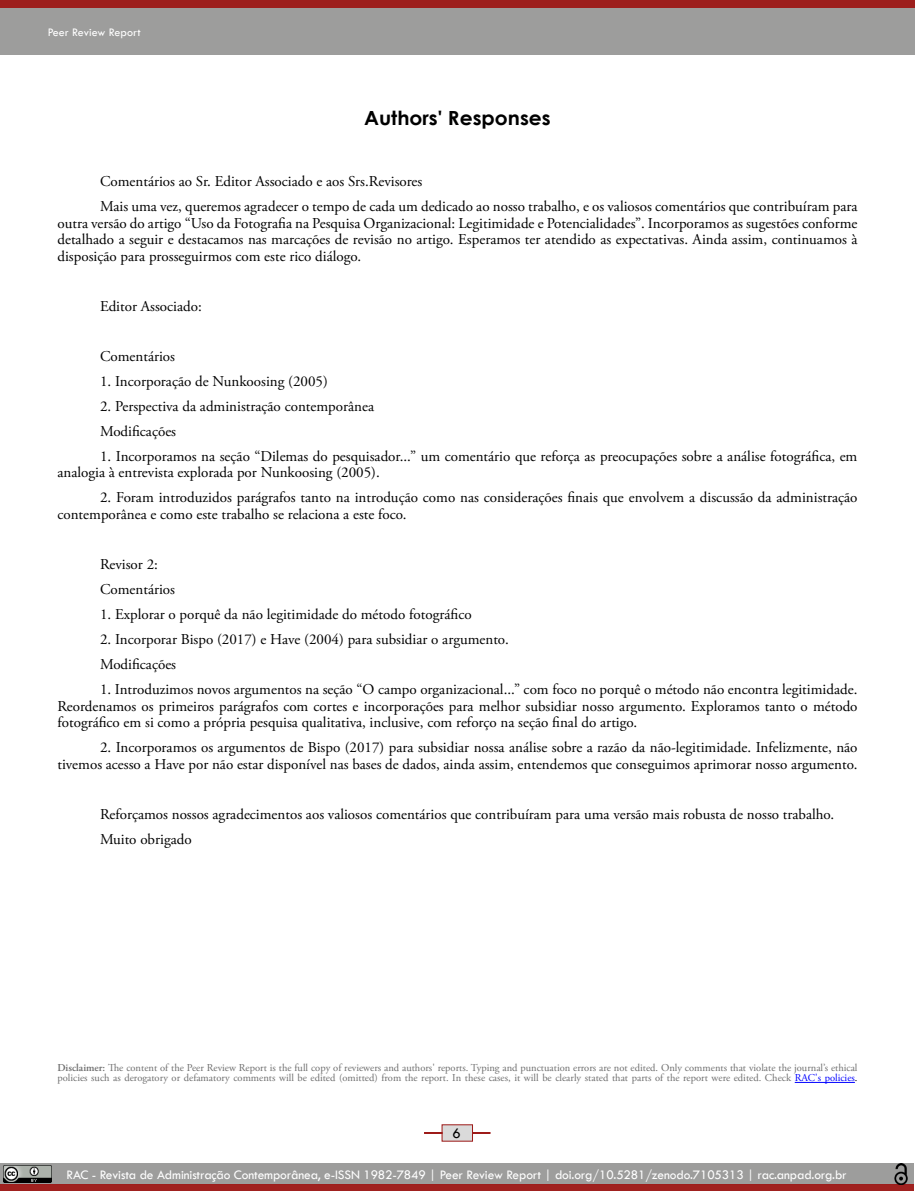
<style>
.page{position:relative;width:915px;height:1191px;background:#fff}
.page>*{position:absolute;margin:0;border:0;box-sizing:border-box;transform-origin:0 0}
.t1{font:700 19.5px "Century Gothic";color:#000;scale:1.04 1}
.t2{font:15px/16.5px "Adobe Garamond Pro";color:#000}
.t3{font:15px "Tw Cen";color:#000}
.t4{font:13.5px "Tw Cen";letter-spacing:-.01em;color:#fff}
.t5{font:12px "Tw Cen";color:#fff}
.t6{font:10.5px/10.5px "Adobe Garamond Pro";color:#6e6e6e}
.s1{font-weight:600}
.s2{color:#00f}
.s3{color:#000}
</style>
<div class="page">
<svg style="left:424px;top:1124px;width:67px;height:18px"></svg>
<div style="left:0;top:0;width:914px;height:54px;background:#9d9d9c"></div>
<div style="left:0;top:0;width:914px;height:7px;background:#9d1a18"></div>
<div style="left:0;top:1163px;width:913px;height:21px;background:#9d9d9c"></div>
<div style="left:0;top:1184px;width:913px;height:7px;background:#a0211f"></div>
<img style="left:4px;top:1165px;width:48px;height:17px">
<img style="left:894px;top:1163px;width:13px;height:21px">
<hr style="left:794px;top:1082px;width:60px;height:1px;background:#00f">
<p class="t5" style="left:48px;top:25px;width:94px">Peer Review Report</p>
<h1 class="t1" style="left:364px;top:103px;width:181px">Authors' Responses</h1>
<p class="t2" style="left:100px;top:169px;width:758px;line-height:25px">Comentários ao Sr. Editor Associado e aos Srs.Revisores<br>Mais uma vez, queremos agradecer o tempo de cada um dedicado ao nosso trabalho, e os valiosos comentários que contribuíram para</p>
<p class="t2" style="left:57px;top:215px;width:801px;text-align:justify">outra versão do artigo “Uso da Fotografia na Pesquisa Organizacional: Legitimidade e Potencialidades”. Incorporamos as sugestões conforme detalhado a seguir e destacamos nas marcações de revisão no artigo. Esperamos ter atendido as expectativas. Ainda assim, continuamos à disposição para prosseguirmos com este rico diálogo.</p>
<p class="t2" style="left:100px;top:298px;width:103px">Editor Associado:</p>
<p class="t2" style="left:100px;top:348px;width:76px">Comentários</p>
<p class="t2" style="left:100px;top:373px;width:229px">1. Incorporação de Nunkoosing (2005)</p>
<p class="t2" style="left:100px;top:394px;width:275px;line-height:25px">2. Perspectiva da administração contemporânea<br>Modificações</p>
<p class="t2" style="left:57px;top:448px;width:801px;text-indent:43px">1. Incorporamos na seção “Dilemas do pesquisador...” um comentário que reforça as preocupações sobre a análise fotográfica, em analogia à entrevista explorada por Nunkoosing (2005).</p>
<p class="t2" style="left:57px;top:490px;width:801px;text-indent:43px">2. Foram introduzidos parágrafos tanto na introdução como nas considerações finais que envolvem a discussão da administração contemporânea e como este trabalho se relaciona a este foco.</p>
<p class="t2" style="left:100px;top:552px;width:76px;line-height:25px">Revisor 2:<br>Comentários</p>
<p class="t2" style="left:100px;top:606px;width:373px">1. Explorar o porquê da não legitimidade do método fotográfico</p>
<p class="t2" style="left:100px;top:627px;width:410px;line-height:25px">2. Incorporar Bispo (2017) e Have (2004) para subsidiar o argumento.<br>Modificações</p>
<p class="t2" style="left:57px;top:681px;width:801px;text-align:justify;text-indent:43px">1. Introduzimos novos argumentos na seção “O campo organizacional...” com foco no porquê o método não encontra legitimidade.<br>Reordenamos os primeiros parágrafos com cortes e incorporações para melhor subsidiar nosso argumento. Exploramos tanto o método fotográfico em si como a própria pesquisa qualitativa, inclusive, com reforço na seção final do artigo.</p>
<p class="t2" style="left:57px;top:739px;width:801px;text-align:right">2. Incorporamos os argumentos de Bispo (2017) para subsidiar nossa análise sobre a razão da não-legitimidade. Infelizmente, não tivemos acesso a Have por não estar disponível nas bases de dados, ainda assim, entendemos que conseguimos aprimorar nosso argumento.</p>
<p class="t2" style="left:100px;top:802px;width:735px;line-height:25px">Reforçamos nossos agradecimentos aos valiosos comentários que contribuíram para uma versão mais robusta de nosso trabalho.<br>Muito obrigado</p>
<p class="t6" style="left:57px;top:1062px;width:801px"><span class="s1">Disclaimer:</span> The content of the Peer Review Report is the full copy of reviewers and authors' reports. Typing and punctuation errors are not edited. Only comments that violate the journal’s ethical policies such as derogatory or defamatory comments will be edited (omitted) from the report. In these cases, it will be clearly stated that parts of the report were edited. Check <span class="s2">RAC's policies</span><span class="s3">.</span></p>
<p class="t3" style="left:452px;top:1123px;width:10px">6</p>
<p class="t4" style="left:66px;top:1166px;width:781px">RAC - Revista de Administração Contemporânea, e-ISSN 1982-7849 | Peer Review Report | doi.org/10.5281/zenodo.7105313 | rac.anpad.org.br</p>
</div>
